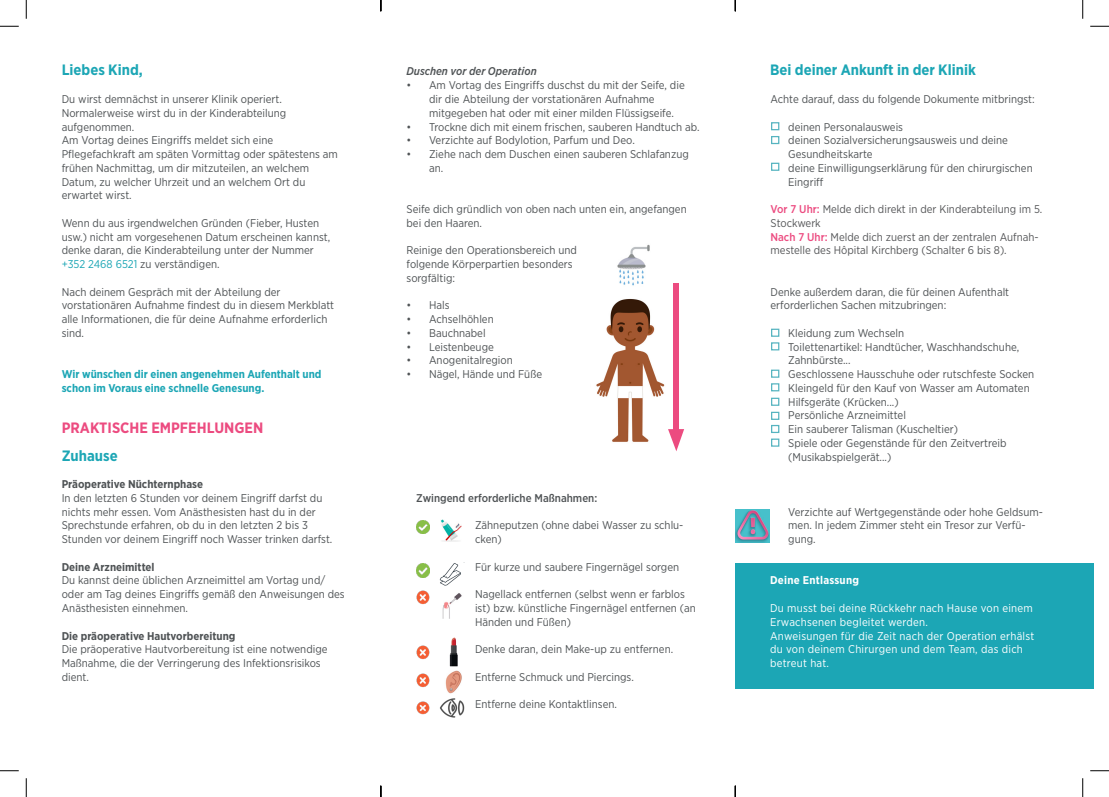
<style>
.page{position:relative;width:1109px;height:797px;background:#fff}
.page>*{position:absolute;margin:0;border:0;box-sizing:border-box;transform-origin:0 0}
.headline_blue{font:700 15px "Gotham Narrow";color:#1ca6b5}
.body_bold{font:700 15px "Gotham Narrow";color:#ec4b80}
.Body_flyer{font:11.25px/13.8px "Gotham Narrow";color:#4f5355}
.body_bold-2{font:11.25px/13.8px "Gotham Narrow";color:#4f5355}
.body_white{font:11.25px/13.8px "Gotham Narrow";letter-spacing:.02em;color:#fff}
.Body_flyer-2{font:11.25px/13.8px "Gotham Narrow";color:#57585a}
.body_bold-3{font:700 11.25px/13.8px "Gotham Narrow";color:#1ca6b5}
.Body_flyer-3{font:700 11.25px "Gotham Narrow";color:#4f5355}
.Body_flyer-4{font:500 11.25px "Gotham Narrow";color:#4f5355}
.body_bold-4{font:italic 500 11.25px "Gotham Narrow";color:#4f5355}
.body_white-2{font:700 11.25px "Gotham Narrow";letter-spacing:.02em;color:#fff}
.s1{color:#1ca6b5}
.s2{font-weight:500;color:#ec4b80}
</style>
<div class="page">
<img style="left:596px;top:299px;width:69px;height:143px">
<img style="left:440px;top:519px;width:22px;height:22px">
<img style="left:445px;top:670px;width:17px;height:24px">
<img style="left:449px;top:637px;width:9px;height:30px">
<img style="left:416px;top:590px;width:13px;height:14px">
<img style="left:416px;top:645px;width:13px;height:14px">
<img style="left:416px;top:673px;width:13px;height:14px">
<img style="left:416px;top:701px;width:13px;height:14px">
<img style="left:416px;top:563px;width:13px;height:14px">
<img style="left:416px;top:520px;width:13px;height:14px">
<img style="left:735px;top:509px;width:34px;height:34px">
<img style="left:439px;top:562px;width:25px;height:24px">
<img style="left:442px;top:593px;width:20px;height:25px">
<img style="left:440px;top:698px;width:25px;height:20px">
<img style="left:617px;top:244px;width:33px;height:42px">
<div style="left:673px;top:283px;width:6px;height:154px;background:#ec4b80"></div>
<svg style="left:668px;top:429px;width:16px;height:22px"></svg>
<div style="left:735px;top:563px;width:358px;height:125px;background:#1ca6b5"></div>
<div style="left:771px;top:122px;width:8px;height:8px;border:1px solid #56b4c0"></div>
<div style="left:771px;top:136px;width:8px;height:8px;border:1px solid #56b4c0"></div>
<div style="left:771px;top:163px;width:8px;height:8px;border:1px solid #56b4c0"></div>
<div style="left:771px;top:425px;width:8px;height:8px;border:1px solid #56b4c0"></div>
<div style="left:771px;top:328px;width:8px;height:9px;border:1px solid #56b4c0"></div>
<div style="left:771px;top:342px;width:8px;height:8px;border:1px solid #56b4c0"></div>
<div style="left:771px;top:369px;width:8px;height:9px;border:1px solid #56b4c0"></div>
<div style="left:771px;top:383px;width:8px;height:8px;border:1px solid #56b4c0"></div>
<div style="left:771px;top:438px;width:8px;height:8px;border:1px solid #56b4c0"></div>
<div style="left:771px;top:397px;width:8px;height:9px;border:1px solid #56b4c0"></div>
<div style="left:771px;top:412px;width:8px;height:8px;border:1px solid #56b4c0"></div>
<svg style="left:0;top:25px;width:19px;height:2px"></svg>
<svg style="left:1090px;top:25px;width:18px;height:2px"></svg>
<svg style="left:0;top:770px;width:19px;height:1px"></svg>
<svg style="left:1090px;top:770px;width:18px;height:1px"></svg>
<svg style="left:25px;top:0;width:2px;height:19px"></svg>
<svg style="left:25px;top:778px;width:2px;height:19px"></svg>
<svg style="left:1082px;top:0;width:1px;height:19px"></svg>
<svg style="left:1082px;top:778px;width:1px;height:19px"></svg>
<svg style="left:380px;top:785px;width:1px;height:12px"></svg>
<svg style="left:734px;top:0;width:2px;height:11px"></svg>
<svg style="left:734px;top:785px;width:2px;height:12px"></svg>
<p class="headline_blue" style="left:62px;top:61px;width:83px">Liebes Kind,</p>
<p class="body_bold-2" style="left:62px;top:92px;width:226px">Du wirst demnächst in unserer Klinik operiert.<br>Normalerweise wirst du in der Kinderabteilung aufgenommen.</p>
<p class="body_bold-2" style="left:62px;top:133px;width:277px">Am Vortag deines Eingriffs meldet sich eine Pflegefachkraft am späten Vormittag oder spätestens am frühen Nachmittag, um dir mitzuteilen, an welchem Datum, zu welcher Uhrzeit und an welchem Ort du erwartet wirst.</p>
<p class="body_bold-2" style="left:62px;top:216px;width:270px">Wenn du aus irgendwelchen Gründen (Fieber, Husten usw.) nicht am vorgesehenen Datum erscheinen kannst, denke daran, die Kinderabteilung unter der Nummer <span class="s1">+352 2468 6521</span> zu verständigen.</p>
<p class="body_bold-2" style="left:62px;top:284px;width:274px">Nach deinem Gespräch mit der Abteilung der vorstationären Aufnahme findest du in diesem Merkblatt alle Informationen, die für deine Aufnahme erforderlich sind.</p>
<p class="body_bold-3" style="left:62px;top:367px;width:261px">Wir wünschen dir einen angenehmen Aufenthalt und schon im Voraus eine schnelle Genesung.</p>
<p class="body_bold" style="left:62px;top:418px;width:203px">PRAKTISCHE EMPFEHLUNGEN</p>
<p class="headline_blue" style="left:62px;top:446px;width:57px">Zuhause</p>
<p class="Body_flyer-3" style="left:62px;top:477px;width:143px">Präoperative Nüchternphase</p>
<p class="Body_flyer" style="left:62px;top:491px;width:272px">In den letzten 6 Stunden vor deinem Eingriff darfst du nichts mehr essen. Vom Anästhesisten hast du in der Sprechstunde erfahren, ob du in den letzten 2 bis 3<br>Stunden vor deinem Eingriff noch Wasser trinken darfst.</p>
<p class="Body_flyer-3" style="left:62px;top:559px;width:94px">Deine Arzneimittel</p>
<p class="Body_flyer" style="left:62px;top:573px;width:284px">Du kannst deine üblichen Arzneimittel am Vortag und/ oder am Tag deines Eingriffs gemäß den Anweisungen des<br>Anästhesisten einnehmen.</p>
<p class="Body_flyer-3" style="left:62px;top:628px;width:175px">Die präoperative Hautvorbereitung</p>
<p class="Body_flyer" style="left:62px;top:642px;width:267px">Die präoperative Hautvorbereitung ist eine notwendige<br>Maßnahme, die der Verringerung des Infektionsrisikos dient.</p>
<p class="body_bold-4" style="left:406px;top:64px;width:132px">Duschen vor der Operation</p>
<p class="body_bold-2" style="left:429px;top:78px;width:257px;text-indent:-22px">• Am Vortag des Eingriffs duschst du mit der Seife, die dir die Abteilung der vorstationären Aufnahme mitgegeben hat oder mit einer milden Flüssigseife.</p>
<p class="body_bold-2" style="left:406px;top:119px;width:294px">• Trockne dich mit einem frischen, sauberen Handtuch ab.</p>
<p class="body_bold-2" style="left:406px;top:133px;width:230px">• Verzichte auf Bodylotion, Parfum und Deo.</p>
<p class="body_bold-2" style="left:429px;top:147px;width:261px;text-indent:-22px">• Ziehe nach dem Duschen einen sauberen Schlafanzug an.</p>
<p class="Body_flyer" style="left:406px;top:202px;width:282px">Seife dich gründlich von oben nach unten ein, angefangen bei den Haaren.</p>
<p class="Body_flyer" style="left:406px;top:243px;width:172px">Reinige den Operationsbereich und folgende Körperpartien besonders sorgfältig:</p>
<p class="body_bold-2" style="left:406px;top:298px;width:44px">• Hals</p>
<p class="body_bold-2" style="left:406px;top:312px;width:89px">• Achselhöhlen</p>
<p class="body_bold-2" style="left:406px;top:326px;width:81px">• Bauchnabel</p>
<p class="body_bold-2" style="left:406px;top:339px;width:89px">• Leistenbeuge</p>
<p class="body_bold-2" style="left:406px;top:353px;width:108px">• Anogenitalregion</p>
<p class="body_bold-2" style="left:406px;top:367px;width:137px">• Nägel, Hände und Füße</p>
<p class="Body_flyer-4" style="left:416px;top:491px;width:182px">Zwingend erforderliche Maßnahmen:</p>
<p class="Body_flyer" style="left:475px;top:518px;width:210px">Zähneputzen (ohne dabei Wasser zu schlu&shy;cken)</p>
<p class="Body_flyer" style="left:475px;top:559px;width:206px">Für kurze und saubere Fingernägel sorgen</p>
<p class="Body_flyer" style="left:475px;top:587px;width:211px">Nagellack entfernen (selbst wenn er farblos</p>
<p class="Body_flyer" style="left:475px;top:601px;width:222px">ist) bzw. künstliche Fingernägel entfernen (an<br>Händen und Füßen)</p>
<p class="Body_flyer" style="left:475px;top:642px;width:200px">Denke daran, dein Make-up zu entfernen.</p>
<p class="Body_flyer" style="left:475px;top:669px;width:160px">Entferne Schmuck und Piercings.</p>
<p class="Body_flyer" style="left:475px;top:697px;width:143px">Entferne deine Kontaktlinsen.</p>
<p class="headline_blue" style="left:770px;top:61px;width:207px">Bei deiner Ankunft in der Klinik</p>
<p class="Body_flyer" style="left:770px;top:92px;width:266px">Achte darauf, dass du folgende Dokumente mitbringst:</p>
<p class="Body_flyer" style="left:788px;top:119px;width:116px">deinen Personalausweis</p>
<p class="Body_flyer" style="left:788px;top:133px;width:221px">deinen Sozialversicherungsausweis und deine<br>Gesundheitskarte</p>
<p class="Body_flyer" style="left:788px;top:161px;width:246px">deine Einwilligungserklärung für den chirurgischen<br>Eingriff</p>
<p class="Body_flyer-2" style="left:770px;top:202px;width:273px"><span class="s2">Vor 7 Uhr:</span> Melde dich direkt in der Kinderabteilung im 5.<br>Stockwerk</p>
<p class="Body_flyer-2" style="left:770px;top:229px;width:270px"><span class="s2">Nach 7 Uhr:</span> Melde dich zuerst an der zentralen Aufnah&shy;mestelle des Hôpital Kirchberg (Schalter 6 bis 8).</p>
<p class="Body_flyer" style="left:770px;top:284px;width:240px">Denke außerdem daran, die für deinen Aufenthalt erforderlichen Sachen mitzubringen:</p>
<p class="Body_flyer" style="left:788px;top:326px;width:117px">Kleidung zum Wechseln</p>
<p class="Body_flyer" style="left:788px;top:339px;width:232px">Toilettenartikel: Handtücher, Waschhandschuhe,<br>Zahnbürste...</p>
<p class="Body_flyer" style="left:788px;top:367px;width:247px">Geschlossene Hausschuhe oder rutschfeste Socken<br>Kleingeld für den Kauf von Wasser am Automaten<br>Hilfsgeräte (Krücken...)</p>
<p class="Body_flyer" style="left:788px;top:408px;width:119px">Persönliche Arzneimittel</p>
<p class="Body_flyer" style="left:788px;top:422px;width:171px">Ein sauberer Talisman (Kuscheltier)</p>
<p class="Body_flyer" style="left:788px;top:436px;width:220px">Spiele oder Gegenstände für den Zeitvertreib (Musikabspielgerät...)</p>
<p class="Body_flyer" style="left:788px;top:504px;width:256px">Verzichte auf Wertgegenstände oder hohe Geldsum&shy;men. In jedem Zimmer steht ein Tresor zur Verfü&shy;gung.</p>
<p class="body_white-2" style="left:770px;top:573px;width:90px">Deine Entlassung</p>
<p class="body_white" style="left:770px;top:601px;width:264px">Du musst bei deine Rückkehr nach Hause von einem<br>Erwachsenen begleitet werden.</p>
<p class="body_white" style="left:770px;top:628px;width:265px">Anweisungen für die Zeit nach der Operation erhälst du von deinem Chirurgen und dem Team, das dich betreut hat.</p>
</div>
